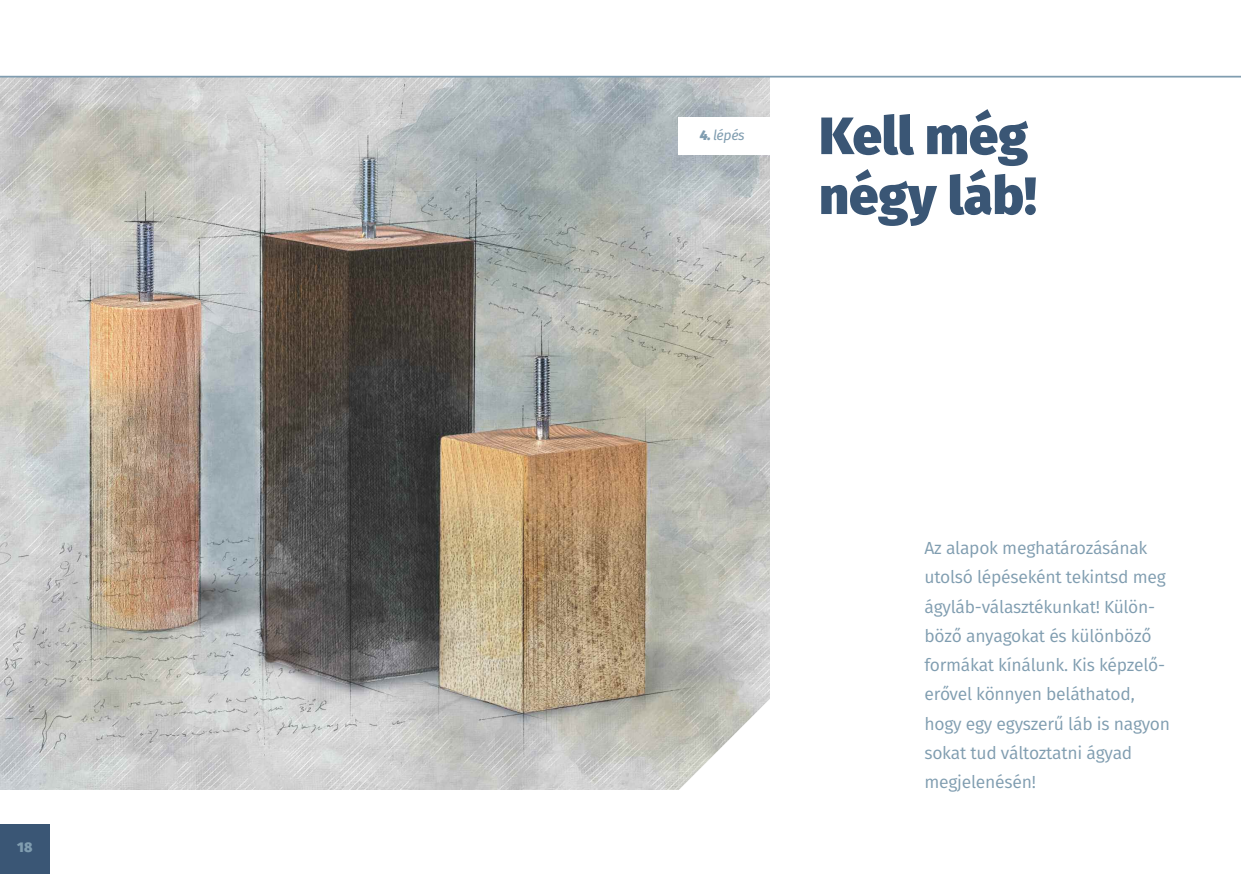
<style>
.page{position:relative;width:1241px;height:874px;background:#fff}
.page>*{position:absolute;margin:0;border:0;box-sizing:border-box;transform-origin:0 0}
.t1{font:800 52.5px/59.9px "Fira Sans";color:#3a5675}
.t2{font:17.5px/29.2px "Fira Sans";letter-spacing:-.015em;color:#809db0}
.t3{font:italic 14px "Fira Sans";letter-spacing:-.025em;color:#809db0}
.t4{font:800 14px "Fira Sans";color:#809db0}
.s1{font-weight:800}
</style>
<div class="page">
<div style="left:0;top:823px;width:50px;height:50px;background:#3a5675"></div>
<img style="left:0;top:77px;width:769px;height:712px">
<svg style="left:666px;top:686px;width:104px;height:104px"></svg>
<div style="left:678px;top:117px;width:91px;height:37px;background:#fff"></div>
<hr style="left:0;top:76px;width:1240px;height:1px;background:#809db0">
<p class="t4" style="left:17px;top:841px;width:17px">18</p>
<p class="t3" style="left:699px;top:129px;width:46px"><span class="s1">4.</span> lépés</p>
<h1 class="t1" style="left:819px;top:110px;width:219px">kell még négy láb!</h1>
<p class="t2" style="left:924px;top:534px;width:247px">Az alapok meghatározásának utolsó lépéseként tekintsd meg ágyláb-választékunkat! Külön&shy;böző anyagokat és különböző formákat kínálunk. Kis képzelő&shy;erővel könnyen beláthatod, hogy egy egyszerű láb is nagyon sokat tud változtatni ágyad megjelenésén!</p>
</div>
